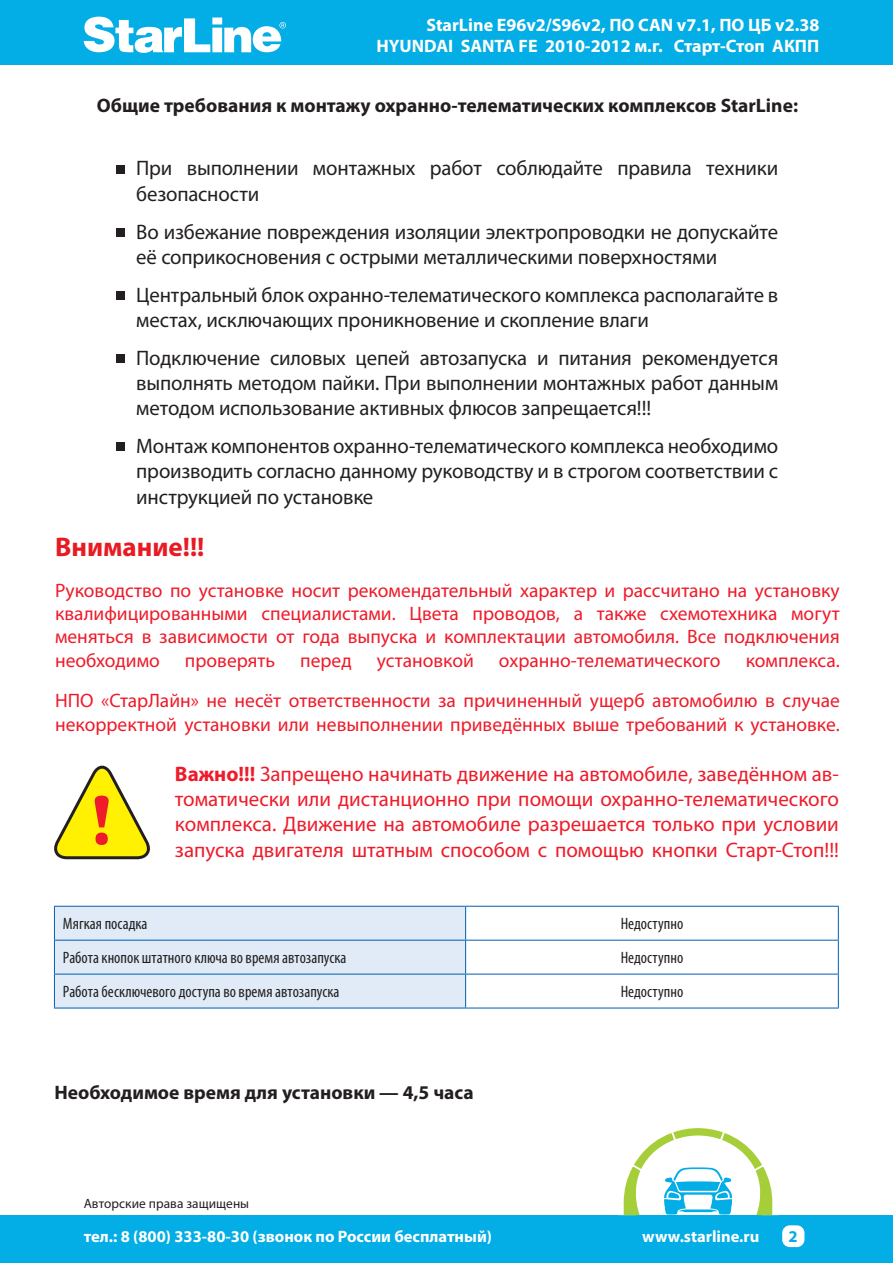
<style>
.page{position:relative;width:893px;height:1263px;background:#fff}
.page>*{position:absolute;margin:0;border:0;box-sizing:border-box;transform-origin:0 0}
.текст_таблиц_заголовки{font:700 72px "Britannic";color:#ee1b2a}
.t1{font:700 27px "Myriad Pro";color:#e71b22}
.текст_таблиц_заголовки-2{font:21px/25.2px "Myriad Pro";letter-spacing:-.01em;color:#231f20}
.t2{font:21px/25.2px "Myriad Pro";color:#ee1b2a;text-align:justify}
.t3{font:19.5px/23.4px "Myriad Pro";color:#ee1b2a;text-align:justify}
.t4{font:700 19.5px "Myriad Pro";color:#231f20}
.t5{font:700 18px/21.6px "Myriad Pro";color:#fff;text-align:right}
.Стиль_абзаца_1{font:condensed 16.5px "Myriad Pro";color:#231f20}
.t6{font:700 16.5px "Myriad Pro";color:#fff}
.t7{font:700 16.5px "Myriad Pro";color:#03ade5}
.t8{font:13.5px "Myriad Pro";color:#231f20}
.s1{font-weight:700}
</style>
<div class="page">
<div style="left:0;top:0;width:893px;height:65px;background:#03ade5"></div>
<svg style="left:84px;top:17px;width:202px;height:36px"></svg>
<div style="left:0;top:1215px;width:893px;height:48px;background:#03ade5"></div>
<div style="left:782px;top:1225px;width:22px;height:22px;background:#fff;border-radius:8px"></div>
<svg style="left:623px;top:1128px;width:150px;height:87px"></svg>
<div style="left:116px;top:166px;width:9px;height:8px;background:#231f20"></div>
<div style="left:116px;top:228px;width:9px;height:9px;background:#231f20"></div>
<div style="left:116px;top:291px;width:9px;height:9px;background:#231f20"></div>
<div style="left:116px;top:354px;width:9px;height:9px;background:#231f20"></div>
<div style="left:116px;top:442px;width:9px;height:8px;background:#231f20"></div>
<svg style="left:54px;top:765px;width:96px;height:95px"></svg>
<svg style="left:55px;top:907px;width:783px;height:100px"></svg>
<hr style="left:54px;top:907px;width:1px;height:33px;background:#015fae">
<hr style="left:54px;top:940px;width:412px;height:1px;background:#015fae">
<hr style="left:54px;top:941px;width:1px;height:33px;background:#015fae">
<hr style="left:54px;top:974px;width:412px;height:1px;background:#015fae">
<hr style="left:54px;top:974px;width:1px;height:33px;background:#015fae">
<hr style="left:54px;top:1007px;width:412px;height:1px;background:#015fae">
<hr style="left:466px;top:906px;width:373px;height:1px;background:#015fae">
<hr style="left:465px;top:907px;width:1px;height:33px;background:#015fae">
<hr style="left:838px;top:907px;width:1px;height:33px;background:#015fae">
<hr style="left:466px;top:940px;width:373px;height:1px;background:#015fae">
<hr style="left:465px;top:941px;width:1px;height:33px;background:#015fae">
<hr style="left:838px;top:941px;width:1px;height:33px;background:#015fae">
<hr style="left:465px;top:974px;width:1px;height:33px;background:#015fae">
<hr style="left:838px;top:974px;width:1px;height:33px;background:#015fae">
<hr style="left:466px;top:974px;width:373px;height:1px;background:#015fae">
<hr style="left:466px;top:1007px;width:373px;height:1px;background:#015fae">
<hr style="left:54px;top:906px;width:412px;height:1px;background:#015fae">
<p class="t5" style="left:377px;top:13px;width:444px">StarLine E96v2/S96v2, ПО CAN v7.1, ПО ЦБ v2.38<br>HYUNDAI SANTA FE 2010-2012 м.г. Старт-Стоп АКПП</p>
<p class="t4" style="left:97px;top:93px;width:703px">Общие требования к монтажу охранно-телематических комплексов StarLine:</p>
<p class="текст_таблиц_заголовки-2" style="left:136px;top:155px;width:643px">При выполнении монтажных работ соблюдайте правила техники безопасности</p>
<p class="текст_таблиц_заголовки-2" style="left:136px;top:219px;width:644px">Во избежание повреждения изоляции электропроводки не допускайте её соприкосновения с острыми металлическими поверхностями</p>
<p class="текст_таблиц_заголовки-2" style="left:136px;top:282px;width:644px">Центральный блок охранно-телематического комплекса располагайте в местах, исключающих проникновение и скопление влаги</p>
<p class="текст_таблиц_заголовки-2" style="left:136px;top:345px;width:644px;text-align:justify">Подключение силовых цепей автозапуска и питания рекомендуется выполнять методом пайки. При выполнении монтажных работ данным методом использование активных флюсов запрещается!!!</p>
<p class="текст_таблиц_заголовки-2" style="left:136px;top:433px;width:644px;text-align:justify">Монтаж компонентов охранно-телематического комплекса необходимо производить согласно данному руководству и в строгом соответствии с инструкцией по установке</p>
<p class="t1" style="left:55px;top:529px;width:151px">Внимание!!!</p>
<p class="t3" style="left:55px;top:578px;width:786px">Руководство по установке носит рекомендательный характер и рассчитано на установку квалифицированными специалистами. Цвета проводов, а также схемотехника могут меняться в зависимости от года выпуска и комплектации автомобиля. Все подключения необходимо</p>
<p class="t3" style="left:185px;top:648px;width:92px">проверять</p>
<p class="t3" style="left:300px;top:648px;width:53px">перед</p>
<p class="t3" style="left:377px;top:648px;width:99px">установкой</p>
<p class="t3" style="left:499px;top:648px;width:223px">охранно-телематического</p>
<p class="t3" style="left:746px;top:648px;width:96px">комплекса.</p>
<p class="t3" style="left:55px;top:689px;width:786px">НПО «СтарЛайн» не несёт ответственности за причиненный ущерб автомобилю в случае некорректной установки или невыполнении приведённых выше требований к установке.</p>
<p class="текст_таблиц_заголовки" style="left:89px;top:780px;width:27px">!</p>
<p class="t2" style="left:175px;top:761px;width:665px"><span class="s1">Важно!!!</span> Запрещено начинать движение на автомобиле, заведённом ав&shy;томатически или дистанционно при помощи охранно-телематического комплекса. Движение на автомобиле разрешается только при условии</p>
<p class="t2" style="left:175px;top:836px;width:665px">запуска двигателя штатным способом с помощью кнопки Старт-Стоп!!!</p>
<p class="Стиль_абзаца_1" style="left:63px;top:914px;width:86px">Мягкая посадка</p>
<p class="Стиль_абзаца_1" style="left:621px;top:914px;width:64px">Недоступно</p>
<p class="Стиль_абзаца_1" style="left:63px;top:948px;width:285px">Работа кнопок штатного ключа во время автозапуска</p>
<p class="Стиль_абзаца_1" style="left:621px;top:948px;width:64px">Недоступно</p>
<p class="Стиль_абзаца_1" style="left:63px;top:982px;width:278px">Работа бесключевого доступа во время автозапуска</p>
<p class="Стиль_абзаца_1" style="left:621px;top:982px;width:64px">Недоступно</p>
<p class="t4" style="left:54px;top:1080px;width:421px">Необходимое время для установки — 4,5 часа</p>
<p class="t8" style="left:84px;top:1195px;width:167px">Авторские права защищены</p>
<p class="t6" style="left:84px;top:1226px;width:410px">тел.: 8 (800) 333-80-30 (звонок по России бесплатный)</p>
<p class="t6" style="left:642px;top:1226px;width:119px">www.starline.ru</p>
<p class="t7" style="left:789px;top:1225px;width:11px">2</p>
</div>
